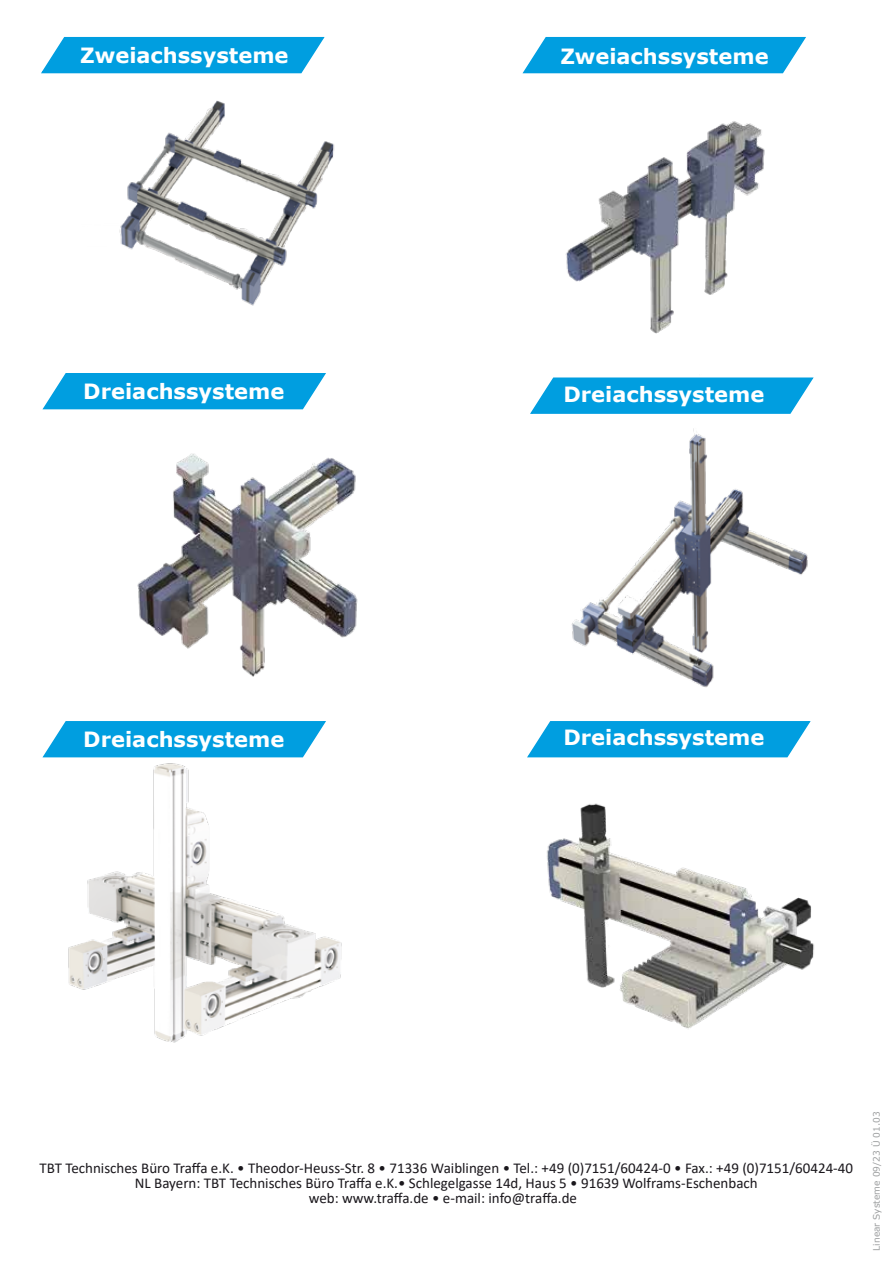
<style>
.page{position:relative;width:893px;height:1263px;background:#fff}
.page>*{position:absolute;margin:0;border:0;box-sizing:border-box;transform-origin:0 0}
.t1{font:700 21px "Verdana";color:#fff}
.t2{font:15px/15px "Calibri";color:#1a171c;text-align:center}
.t3{font:9px "Verdana";color:#9c9e9f}
</style>
<div class="page">
<svg style="left:64px;top:373px;width:262px;height:3px"></svg>
<svg style="left:42px;top:721px;width:284px;height:37px;background:#19a7e3"></svg>
<div style="left:546px;top:721px;width:265px;height:7px;background:#009ee0"></div>
<img style="left:41px;top:36px;width:294px;height:270px">
<img style="left:522px;top:36px;width:284px;height:298px">
<img style="left:42px;top:376px;width:316px;height:301px">
<img style="left:530px;top:377px;width:284px;height:311px">
<img style="left:68px;top:763px;width:274px;height:280px">
<img style="left:527px;top:728px;width:287px;height:301px">
<h1 class="t1" style="left:80px;top:40px;width:210px">Zweiachssysteme</h1>
<h1 class="t1" style="left:560px;top:41px;width:210px">Zweiachssysteme</h1>
<h1 class="t1" style="left:83px;top:377px;width:203px">Dreiachssysteme</h1>
<h1 class="t1" style="left:563px;top:380px;width:203px">Dreiachssysteme</h1>
<h1 class="t1" style="left:83px;top:724px;width:203px">Dreiachssysteme</h1>
<h1 class="t1" style="left:563px;top:723px;width:203px">Dreiachssysteme</h1>
<p class="t2" style="left:40px;top:1160px;width:815px">TBT Technisches Büro Traffa e.K. • Theodor-Heuss-Str. 8 • 71336 Waiblingen • Tel.: +49 (0)7151/60424-0 • Fax.: +49 (0)7151/60424-40<br>NL Bayern: TBT Technisches Büro Traffa e.K.• Schlegelgasse 14d, Haus 5 • 91639 Wolframs-Eschenbach<br>web: www.traffa.de • e-mail: info@traffa.de</p>
<p class="t3" style="left:870px;top:1250px;width:141px;rotate:-90deg">Linear Systeme 09/23 Ü 01.03</p>
</div>
